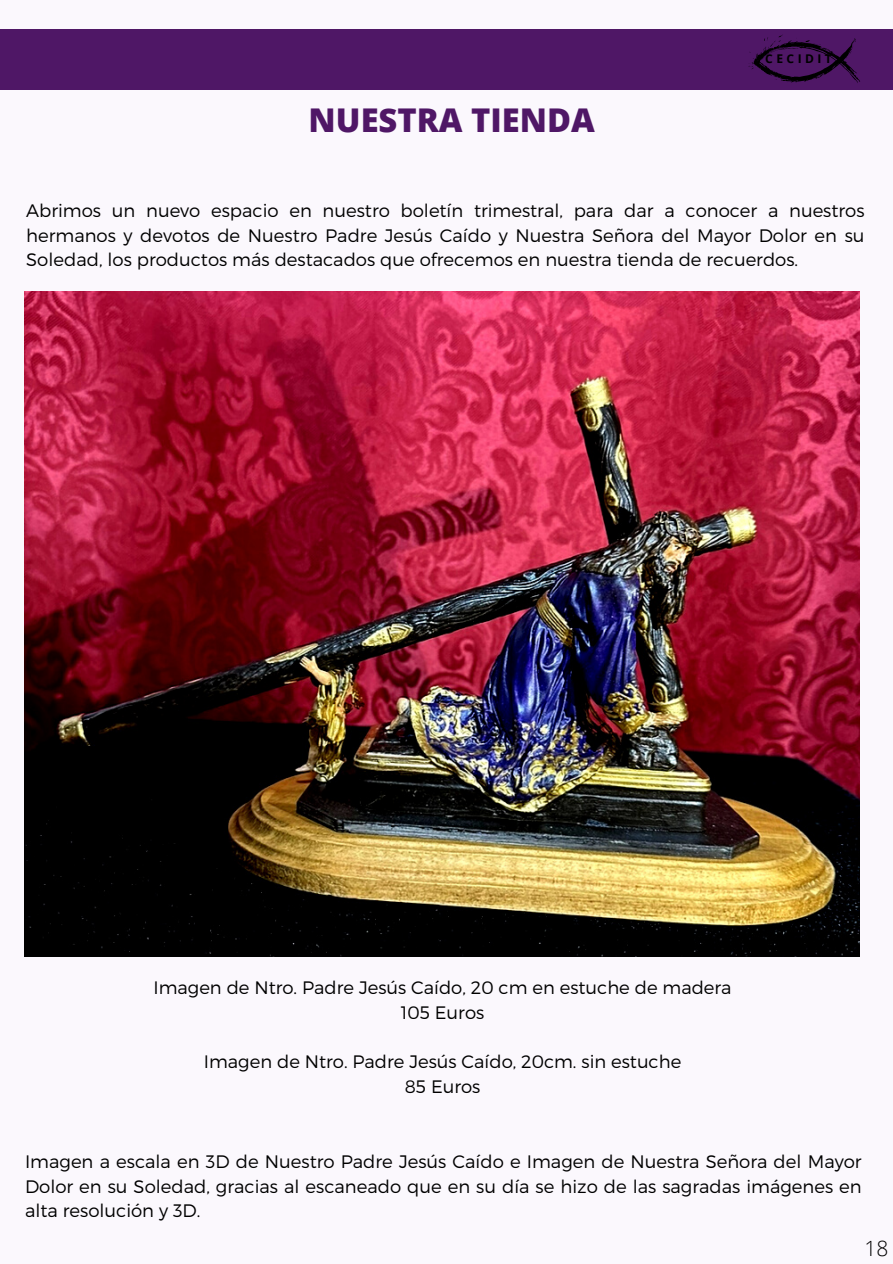
<style>
.page{position:relative;width:893px;height:1264px;background:#fff}
.page>*{position:absolute;margin:0;border:0;box-sizing:border-box;transform-origin:0 0}
.t1{font:800 32.7px "Open Sans";color:#4f1766}
.t2{font:300 21px "Open Sans";color:#000}
.t3{font:300 18px/24.5px "Montserrat";color:#000;text-align:justify}
.t4{font:700 12px "Open Sans";letter-spacing:.29em;color:#000}
</style>
<div class="page">
<div style="left:0;top:0;width:892px;height:1263px;background:#fbf8fd"></div>
<div style="left:0;top:29px;width:892px;height:60px;background:#4f1766"></div>
<svg style="left:748px;top:35px;width:112px;height:48px"></svg>
<img style="left:25px;top:291px;width:834px;height:665px">
<p class="t1" style="left:308px;top:97px;width:288px">NUESTRA TIENDA</p>
<p class="t4" style="left:765px;top:50px;width:68px">CECIDIT</p>
<p class="t3" style="left:26px;top:198px;width:839px">Abrimos un nuevo espacio en nuestro boletín trimestral, para dar a conocer a nuestros hermanos y devotos de Nuestro Padre Jesús Caído y Nuestra Señora del Mayor Dolor en su Soledad, los productos más destacados que ofrecemos en nuestra tienda de recuerdos.</p>
<p class="t3" style="left:153px;top:974px;width:579px">Imagen de Ntro. Padre Jesús Caído, 20 cm en estuche de madera</p>
<p class="t3" style="left:401px;top:999px;width:85px">105 Euros</p>
<p class="t3" style="left:204px;top:1048px;width:479px">Imagen de Ntro. Padre Jesús Caído, 20cm. sin estuche</p>
<p class="t3" style="left:405px;top:1073px;width:77px">85 Euros</p>
<p class="t3" style="left:25px;top:1148px;width:838px">Imagen a escala en 3D de Nuestro Padre Jesús Caído e Imagen de Nuestra Señora del Mayor Dolor en su Soledad, gracias al escaneado que en su día se hizo de las sagradas imágenes en alta resolución y 3D.</p>
<p class="t2" style="left:864px;top:1233px;width:25px">18</p>
</div>
